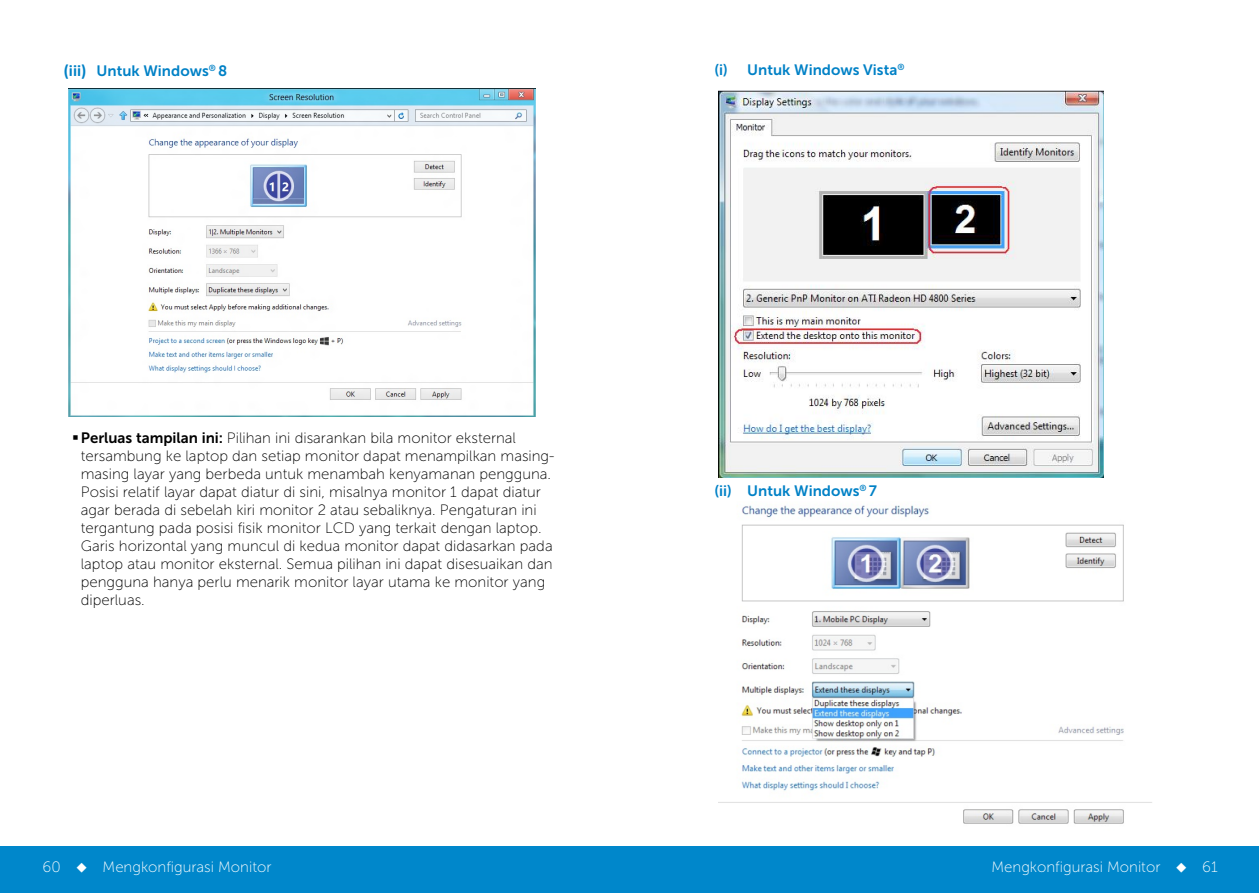
<style>
.page{position:relative;width:1259px;height:893px;background:#fff}
.page>*{position:absolute;margin:0;border:0;box-sizing:border-box;transform-origin:0 0}
.t1{font:15px/18px "Museo Sans For Dell 100";color:#000}
.t2{font:15px "Museo Sans For Dell 700";color:#0081c6}
.t3{font:15px "Museo Sans For Dell 100";color:#fff}
.s1{font-family:"Calibri";font-weight:700;font-size:16.5px}
.s2{font-family:"Museo Sans For Dell 700"}
</style>
<div class="page">
<div style="left:0;top:846px;width:629px;height:47px;background:#0087cb"></div>
<div style="left:629px;top:846px;width:630px;height:47px;background:#0087cb"></div>
<img style="left:68px;top:88px;width:467px;height:329px">
<img style="left:719px;top:90px;width:384px;height:387px">
<img style="left:719px;top:505px;width:433px;height:319px">
<p class="t2" style="left:64px;top:63px;width:165px"><span class="s1">(iii)</span> Untuk Windows<sup>®</sup> 8</p>
<p class="t1" style="left:81px;top:429px;width:475px;text-indent:-9px">▪<span class="s2">Perluas tampilan ini:</span> Pilihan ini disarankan bila monitor eksternal tersambung ke laptop dan setiap monitor dapat menampilkan masing&shy;masing layar yang berbeda untuk menambah kenyamanan pengguna.<br>Posisi relatif layar dapat diatur di sini, misalnya monitor 1 dapat diatur agar berada di sebelah kiri monitor 2 atau sebaliknya. Pengaturan ini tergantung pada posisi fisik monitor LCD yang terkait dengan laptop.<br>Garis horizontal yang muncul di kedua monitor dapat didasarkan pada laptop atau monitor eksternal. Semua pilihan ini dapat disesuaikan dan pengguna hanya perlu menarik monitor layar utama ke monitor yang diperluas.</p>
<p class="t2" style="left:714px;top:62px;width:191px">(i) Untuk Windows Vista<sup>®</sup></p>
<p class="t2" style="left:714px;top:482px;width:164px">(ii) Untuk Windows<sup>®</sup> 7</p>
<p class="t3" style="left:43px;top:859px;width:230px">60 ◆ Mengkonfigurasi Monitor</p>
<p class="t3" style="left:991px;top:859px;width:228px">Mengkonfigurasi Monitor ◆ 61</p>
</div>
